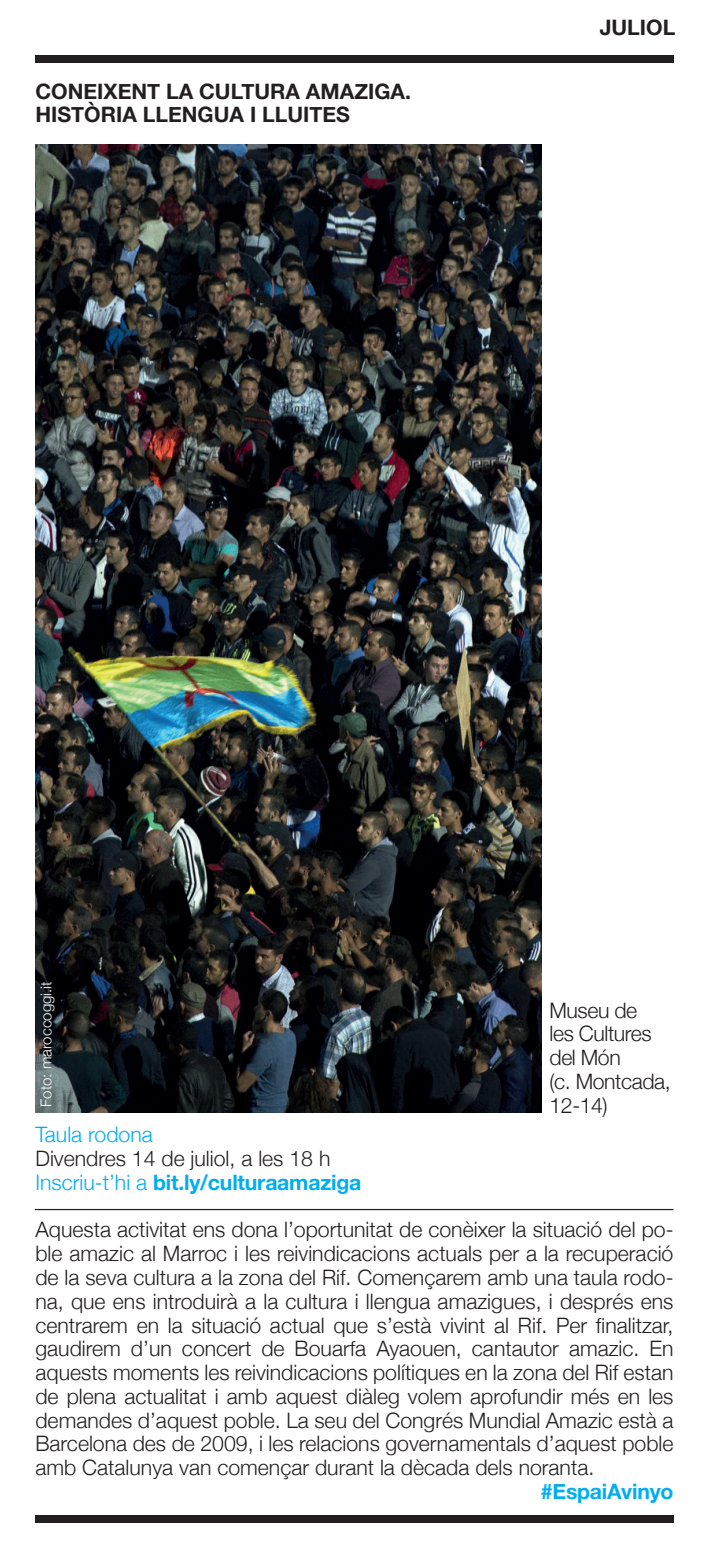
<style>
.page{position:relative;width:709px;height:1560px;background:#fff}
.page>*{position:absolute;margin:0;border:0;box-sizing:border-box;transform-origin:0 0}
.t1{font:300 21.25px/23.8px "Helvetica Neue";color:#231f20}
.t2{font:700 21.25px/23.8px "Helvetica Neue";color:#231f20}
.t3{font:300 21.25px/23.8px "Helvetica Neue";letter-spacing:-.02em;color:#231f20}
.t4{font:700 21.25px "Helvetica Neue";letter-spacing:-.01em;color:#00aeef}
.t5{font:300 21.25px "Helvetica Neue";color:#00aeef}
.t6{font:300 15px "Helvetica Neue";color:#fff}
.s1{color:#00aeef}
.s2{font-weight:700;color:#00aeef}
</style>
<div class="page">
<div style="left:35px;top:56px;width:638px;height:7px;background:#231f20"></div>
<div style="left:35px;top:1514px;width:638px;height:8px;background:#231f20"></div>
<img style="left:35px;top:145px;width:507px;height:967px">
<hr style="left:35px;top:1208px;width:638px;height:1px;background:#231f20">
<p class="t2" style="left:35px;top:80px;width:377px">CONEIXENT LA CULTURA AMAZIGA.<br>HISTÒRIA LLENGUA I LLUITES</p>
<p class="t2" style="left:599px;top:17px;width:77px">JULIOL</p>
<p class="t6" style="left:34px;top:1106px;width:127px;rotate:-90deg">Foto: maroccoggi.it</p>
<p class="t3" style="left:549px;top:996px;width:123px">Museu de<br>les Cultures del Món<br>(c. Montcada,<br>12-14)</p>
<p class="t5" style="left:35px;top:1117px;width:119px">Taula rodona</p>
<p class="t1" style="left:35px;top:1145px;width:327px">Divendres 14 de juliol, a les 18 h<br><span class="s1">Inscriu-t’hi a</span> <span class="s2">bit.ly/culturaamaziga</span></p>
<p class="t1" style="left:35px;top:1216px;width:639px;text-align:justify">Aquesta activitat ens dona l’oportunitat de conèixer la situació del po&shy;ble amazic al Marroc i les reivindicacions actuals per a la recuperació de la seva cultura a la zona del Rif. Començarem amb una taula rodo&shy;na, que ens introduirà a la cultura i llengua amazigues, i després ens centrarem en la situació actual que s’està vivint al Rif. Per finalitzar, gaudirem d’un concert de Bouarfa Ayaouen, cantautor amazic. En aquests moments les reivindicacions polítiques en la zona del Rif estan de plena actualitat i amb aquest diàleg volem aprofundir més en les demandes d’aquest poble. La seu del Congrés Mundial Amazic està a Barcelona des de 2009, i les relacions governamentals d’aquest poble amb Catalunya van començar durant la dècada dels noranta.</p>
<p class="t4" style="left:541px;top:1474px;width:134px">#EspaiAvinyo</p>
</div>
